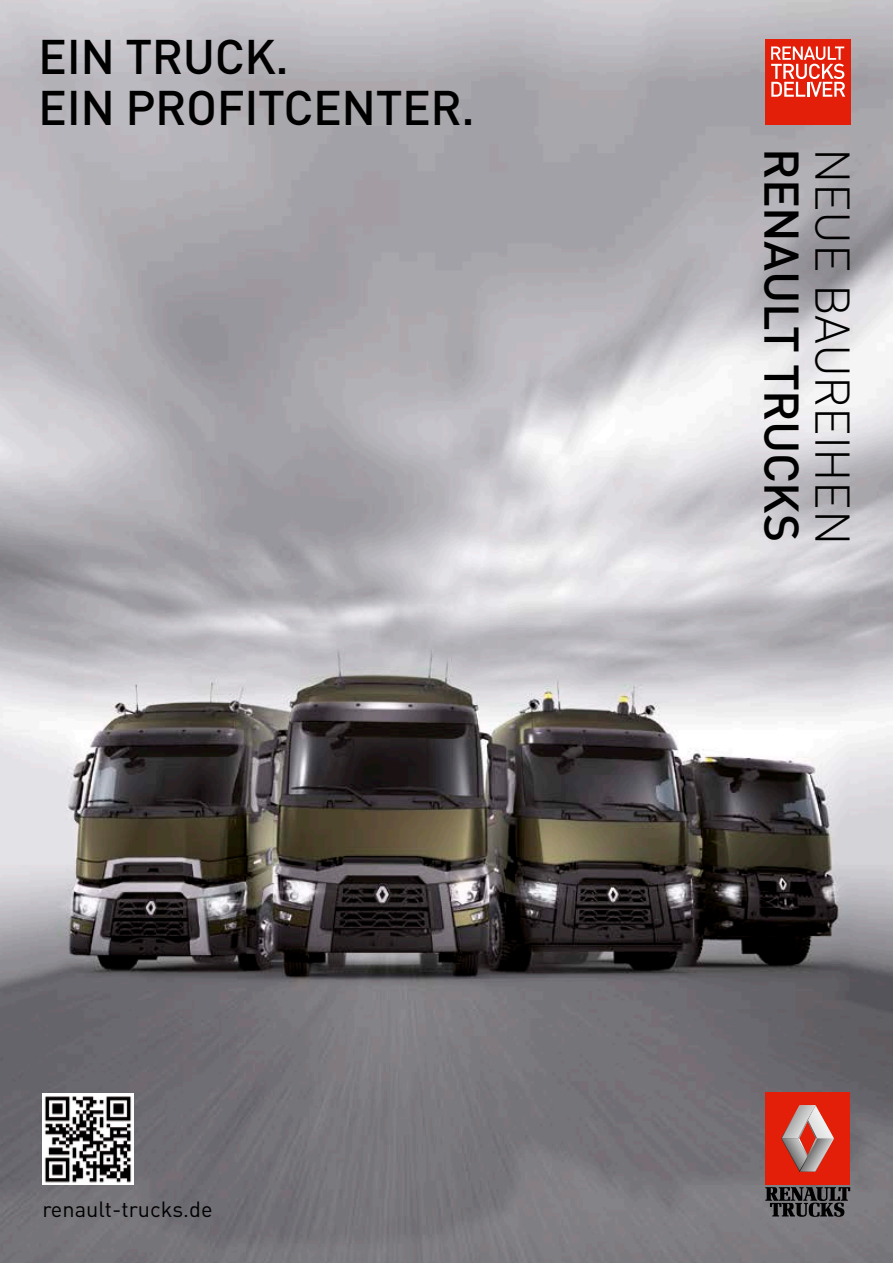
<style>
.page{position:relative;width:893px;height:1263px;background:#fff}
.page>*{position:absolute;margin:0;border:0;box-sizing:border-box;transform-origin:0 0}
.t1{font:500 48px/51px "DIN";letter-spacing:-.01em;color:#000}
.t2{font:300 48px "DIN";letter-spacing:-.01em;color:#000}
.t3{font:21.75px "DIN";color:#000}
</style>
<div class="page">
<img style="left:0;top:0;width:893px;height:1263px">
<img style="left:43px;top:1093px;width:90px;height:92px">
<div style="left:765px;top:1093px;width:85px;height:92px;background:#e31e09"></div>
<svg style="left:765px;top:1187px;width:85px;height:30px;background:#414143"></svg>
<svg style="left:781px;top:1105px;width:53px;height:66px"></svg>
<div style="left:765px;top:39px;width:85px;height:85px;background:#e31e09"></div>
<svg style="left:771px;top:47px;width:74px;height:50px"></svg>
<p class="t1" style="left:38px;top:29px;width:438px">Ein Truck.<br>Ein ProfiTcEnTEr.</p>
<p class="t3" style="left:43px;top:1195px;width:172px">renault-trucks.de</p>
<p class="t1" style="left:809px;top:148px;width:396px;rotate:90deg">rEnaulT Trucks</p>
<p class="t2" style="left:862px;top:148px;width:399px;rotate:90deg">Neue BaureiheN</p>
</div>
